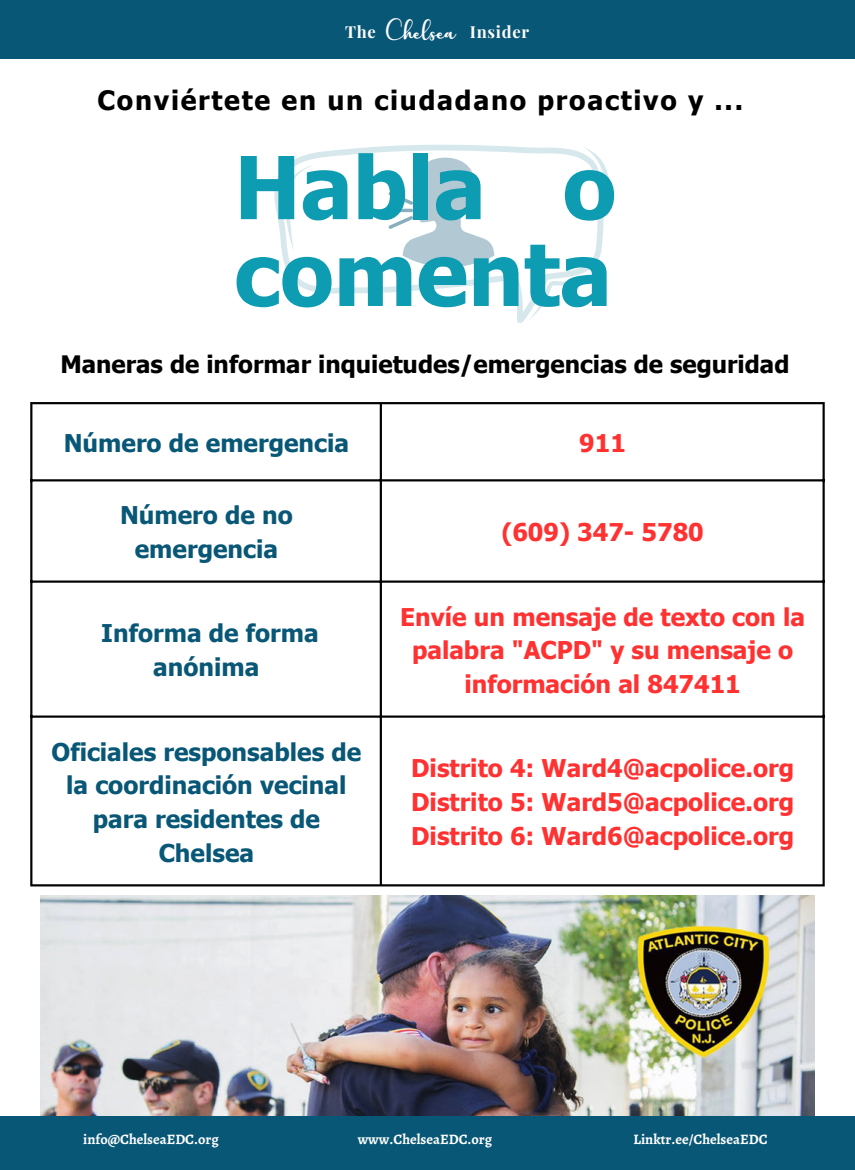
<style>
.page{position:relative;width:855px;height:1170px;background:#fff}
.page>*{position:absolute;margin:0;border:0;box-sizing:border-box;transform-origin:0 0}
.t1{font:700 86.88px/86.8px "Tahoma";color:#0d9cb1}
.t2{font:700 26.62px "Tahoma";letter-spacing:.065em;color:#000}
.t3{font:700 24.38px/33.8px "Tahoma";color:#ff3131;text-align:center}
.t4{font:700 24.38px/33.8px "Tahoma";color:#095776;text-align:center}
.t5{font:700 24px "Tahoma";color:#000}
.t6{font:17.12px "charlotte";color:#fff}
.t7{font:700 16.5px "Playfair Display";letter-spacing:.04em;color:#fff}
.t8{font:700 14.38px "Alegreya";color:#fefffe}
</style>
<div class="page">
<svg style="left:274px;top:145px;width:330px;height:178px"></svg>
<svg style="left:284px;top:165px;width:31px;height:86px"></svg>
<svg style="left:583px;top:147px;width:26px;height:50px"></svg>
<svg style="left:528px;top:277px;width:58px;height:44px"></svg>
<svg style="left:389px;top:158px;width:105px;height:109px"></svg>
<img style="left:40px;top:896px;width:774px;height:220px">
<hr style="left:30px;top:404px;width:2px;height:480px;background:#000">
<hr style="left:380px;top:404px;width:2px;height:480px;background:#000">
<hr style="left:823px;top:404px;width:2px;height:480px;background:#000">
<hr style="left:30px;top:402px;width:795px;height:2px;background:#000">
<hr style="left:30px;top:479px;width:795px;height:2px;background:#000">
<hr style="left:30px;top:581px;width:795px;height:2px;background:#000">
<hr style="left:30px;top:716px;width:795px;height:2px;background:#000">
<hr style="left:30px;top:884px;width:795px;height:2px;background:#000">
<div style="left:0;top:1116px;width:855px;height:54px;background:#095776"></div>
<div style="left:0;top:0;width:855px;height:59px;background:#095776"></div>
<p class="t7" style="left:345px;top:20px;width:32px">The</p>
<p class="t6" style="left:386px;top:23px;width:71px">Chelsea</p>
<p class="t7" style="left:470px;top:20px;width:61px">Insider</p>
<p class="t2" style="left:97px;top:83px;width:647px">Conviértete en un ciudadano proactivo y ...</p>
<p class="t1" style="left:234px;top:141px;width:383px">Habla o comenta</p>
<p class="t5" style="left:60px;top:349px;width:731px">Maneras de informar inquietudes/emergencias de seguridad</p>
<p class="t4" style="left:64px;top:425px;width:287px">Número de emergencia</p>
<p class="t3" style="left:579px;top:425px;width:48px">911</p>
<p class="t4" style="left:120px;top:498px;width:174px">Número de no emergencia</p>
<p class="t4" style="left:101px;top:615px;width:219px">Informa de forma anónima</p>
<p class="t4" style="left:52px;top:734px;width:311px">Oficiales responsables de la coordinación vecinal para residentes de<br>Chelsea</p>
<p class="t3" style="left:501px;top:514px;width:204px">(609) 347- 5780</p>
<p class="t3" style="left:400px;top:599px;width:406px">Envíe un mensaje de texto con la palabra "ACPD" y su mensaje o información al 847411</p>
<p class="t3" style="left:411px;top:750px;width:384px">Distrito 4: Ward4@acpolice.org</p>
<p class="t3" style="left:411px;top:784px;width:384px">Distrito 5: Ward5@acpolice.org</p>
<p class="t3" style="left:411px;top:818px;width:384px">Distrito 6: Ward6@acpolice.org</p>
<p class="t8" style="left:83px;top:1129px;width:137px">info@ChelseaEDC.org</p>
<p class="t8" style="left:358px;top:1129px;width:136px">www.ChelseaEDC.org</p>
<p class="t8" style="left:633px;top:1129px;width:136px">Linktr.ee/ChelseaEDC</p>
</div>
